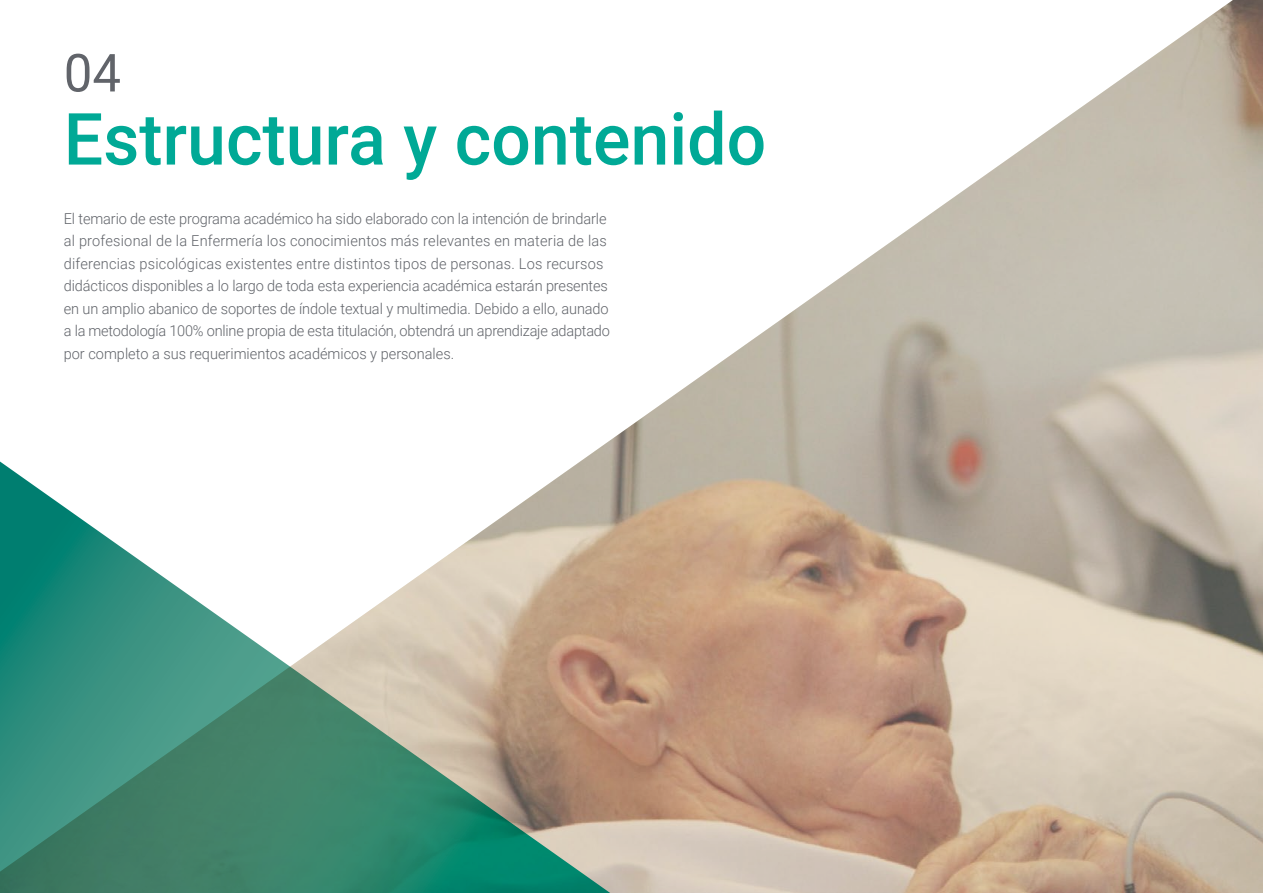
<style>
.page{position:relative;width:1263px;height:893px;background:#fff}
.page>*{position:absolute;margin:0;border:0;box-sizing:border-box;transform-origin:0 0}
.t1{font:500 72px "Roboto";color:#00a996}
.t2{font:52.5px "Roboto";color:#61646a}
.t3{font:300 15px/22.5px "Roboto";letter-spacing:-.005em;color:#61646a}
</style>
<div class="page">
<img style="left:602px;top:0;width:661px;height:893px">
<svg style="left:0;top:446px;width:640px;height:447px"></svg>
<h2 class="t2" style="left:64px;top:36px;width:59px">04</h2>
<h1 class="t1" style="left:64px;top:89px;width:704px">Estructura y contenido</h1>
<p class="t3" style="left:64px;top:207px;width:548px">El temario de este programa académico ha sido elaborado con la intención de brindarle al profesional de la Enfermería los conocimientos más relevantes en materia de las diferencias psicológicas existentes entre distintos tipos de personas. Los recursos didácticos disponibles a lo largo de toda esta experiencia académica estarán presentes en un amplio abanico de soportes de índole textual y multimedia. Debido a ello, aunado a la metodología 100% online propia de esta titulación, obtendrá un aprendizaje adaptado por completo a sus requerimientos académicos y personales.</p>
</div>
